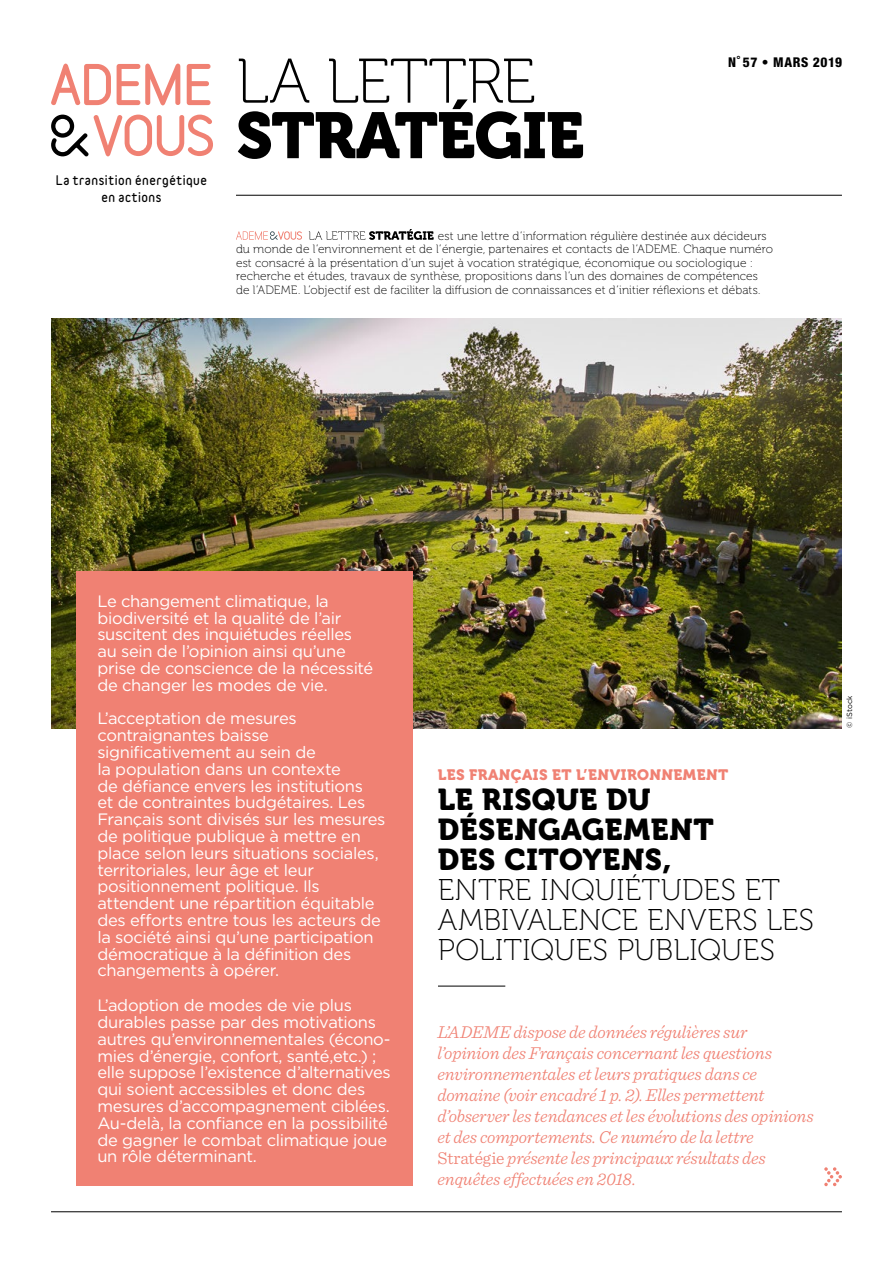
<style>
.page{position:relative;width:893px;height:1263px;background:#fff}
.page>*{position:absolute;margin:0;border:0;box-sizing:border-box;transform-origin:0 0}
.t1{font:64.5px "Museo 900";letter-spacing:-.015em;color:#000}
.t2{font:63px "Museo 100";letter-spacing:-.01em;color:#000}
.t3{font:30px/30px "Museo 100";letter-spacing:.01em;color:#000}
.t4{font:30px/30px "Museo 900";letter-spacing:.015em;color:#000}
.t5{font:italic 300 18px/21px "Sentinel";letter-spacing:-.01em;color:#f08173}
.t6{font:16.5px/16.8px "Gotham";letter-spacing:-.02em;color:#fff}
.t7{font:15px "Museo 900";letter-spacing:.03em;color:#f08173}
.t8{font:800 condensed 13.5px "Helvetica Neue LT Std";letter-spacing:.045em;color:#000}
.t9{font:12px/13.5px "Museo 100";letter-spacing:.01em;color:#000}
.t10{font:900 12px/16.5px "Variable";letter-spacing:.04em;color:#000;text-align:center}
.t11{font:7.5px "Gotham";letter-spacing:.01em;color:#000}
.s1{font-style:normal}
</style>
<div class="page">
<img style="left:51px;top:319px;width:791px;height:409px">
<div style="left:76px;top:571px;width:337px;height:614px;background:#f08173"></div>
<hr style="left:51px;top:1211px;width:791px;height:1px;background:#000">
<hr style="left:236px;top:195px;width:606px;height:1px;background:#000">
<svg style="left:51px;top:64px;width:160px;height:41px"></svg>
<svg style="left:51px;top:115px;width:162px;height:41px"></svg>
<svg style="left:309px;top:229px;width:125px;height:11px"></svg>
<svg style="left:236px;top:231px;width:66px;height:9px"></svg>
<svg style="left:824px;top:1167px;width:18px;height:19px"></svg>
<hr style="left:438px;top:986px;width:67px;height:1px;background:#000">
<p class="t10" style="left:56px;top:172px;width:152px">La transition énergétique en actions</p>
<h2 class="t2" style="left:236px;top:48px;width:301px">LA LETTRE</h2>
<h1 class="t1" style="left:236px;top:99px;width:350px">STRATÉGIE</h1>
<p class="t8" style="left:728px;top:54px;width:116px">N˚ 57 • MARS 2019</p>
<p class="t9" style="left:236px;top:229px;width:538px;text-indent:202px">est une lettre d’information régulière destinée aux décideurs du monde de l’environnement et de l’énergie, partenaires et contacts de l’ADEME. Chaque numéro est consacré à la présentation d’un sujet à vocation stratégique, économique ou sociologique : recherche et études, travaux de synthèse, propositions dans l’un des domaines de compétences de l’ADEME. L’objectif est de faciliter la diffusion de connaissances et d’initier réflexions et débats.</p>
<p class="t6" style="left:97px;top:592px;width:277px">Le changement climatique, la biodiversité et la qualité de l’air suscitent des inquiétudes réelles au sein de l’opinion ainsi qu’une prise de conscience de la nécessité de changer les modes de vie.</p>
<p class="t6" style="left:97px;top:710px;width:290px">L’acceptation de mesures contraignantes baisse significativement au sein de<br>la population dans un contexte<br>de défiance envers les institutions<br>et de contraintes budgétaires. Les<br>Français sont divisés sur les mesures de politique publique à mettre en place selon leurs situations sociales, territoriales, leur âge et leur positionnement politique. Ils attendent une répartition équitable des efforts entre tous les acteurs de la société ainsi qu’une participation démocratique à la définition des changements à opérer.</p>
<p class="t6" style="left:97px;top:996px;width:295px">L’adoption de modes de vie plus durables passe par des motivations autres qu’environnementales (écono&shy;mies d’énergie, confort, santé,etc.) ; elle suppose l’existence d’alternatives qui soient accessibles et donc des mesures d’accompagnement ciblées.<br>Au-delà, la confiance en la possibilité de gagner le combat climatique joue un rôle déterminant.</p>
<p class="t7" style="left:438px;top:766px;width:292px">LES FRANÇAIS ET L’ENVIRONNEMENT</p>
<h3 class="t4" style="left:438px;top:785px;width:277px">LE RISQUE DU<br>DÉSENGAGEMENT<br>DES CITOYENS,</h3>
<h3 class="t3" style="left:438px;top:876px;width:378px">ENTRE INQUIÉTUDES ET<br>AMBIVALENCE ENVERS LES<br>POLITIQUES PUBLIQUES</h3>
<p class="t5" style="left:437px;top:1020px;width:378px">L’ADEME dispose de données régulières sur l’opinion des Français concernant les questions environnementales et leurs pratiques dans ce domaine (voir encadré 1 p. 2). Elles permettent d’observer les tendances et les évolutions des opinions et des comportements. Ce numéro de la lettre <span class="s1">Stratégie</span> présente les principaux résultats des enquêtes effectuées en 2018.</p>
<p class="t11" style="left:845px;top:727px;width:34px;rotate:-90deg">© iStock</p>
</div>
